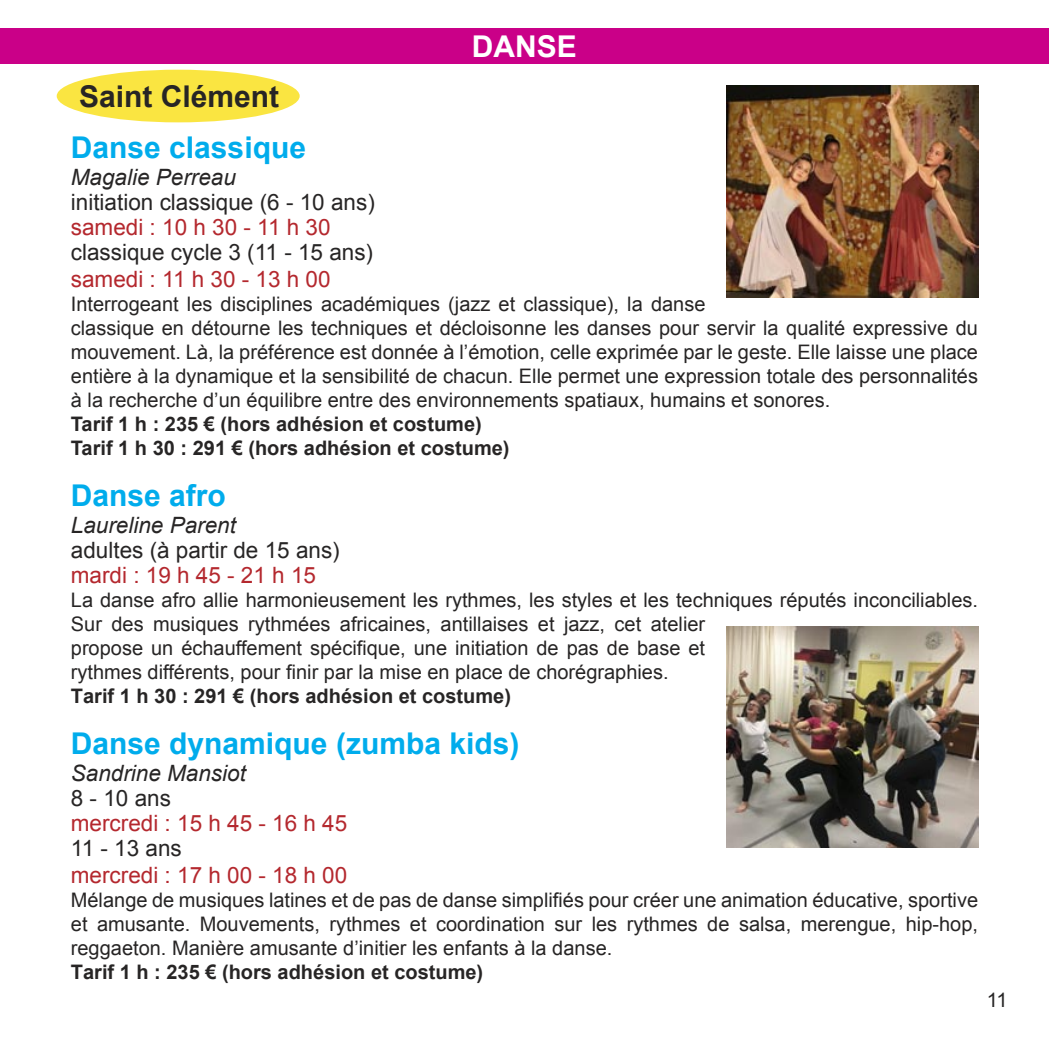
<style>
.page{position:relative;width:1049px;height:1049px;background:#fff}
.page>*{position:absolute;margin:0;border:0;box-sizing:border-box;transform-origin:0 0}
.t1{font:700 30px "Arial";color:#00acec}
.t2{font:700 30px "Arial";color:#272525}
.t3{font:700 30px "Arial";color:#fff}
.t4{font:22.5px "Arial";color:#b4282e}
.t5{font:22.5px "Arial";color:#272525}
.t6{font:italic 22.5px "Arial";color:#272525}
.t7{font:20px/24px "Arial";color:#272525}
.t8{font:700 20px/24px "Arial";color:#272525}
</style>
<div class="page">
<div style="left:0;top:28px;width:1049px;height:36px;background:#ca0088"></div>
<div style="left:57px;top:70px;width:243px;height:52px;background:#fae541;border-radius:50%"></div>
<img style="left:726px;top:626px;width:252px;height:221px">
<img style="left:727px;top:85px;width:251px;height:213px">
<h1 class="t3" style="left:472px;top:30px;width:107px">DANSE</h1>
<h1 class="t2" style="left:79px;top:79px;width:202px">Saint Clément</h1>
<h1 class="t1" style="left:71px;top:130px;width:237px">Danse classique</h1>
<p class="t6" style="left:71px;top:164px;width:167px">Magalie Perreau</p>
<p class="t5" style="left:71px;top:189px;width:305px">initiation classique (6 - 10 ans)</p>
<p class="t4" style="left:71px;top:214px;width:261px">samedi : 10 h 30 - 11 h 30</p>
<p class="t5" style="left:71px;top:239px;width:304px">classique cycle 3 (11 - 15 ans)</p>
<p class="t4" style="left:71px;top:266px;width:261px">samedi : 11 h 30 - 13 h 00</p>
<p class="t7" style="left:71px;top:292px;width:909px">Interrogeant les disciplines académiques (jazz et classique), la danse<br>classique en détourne les techniques et décloisonne les danses pour servir la qualité expressive du mouvement. Là, la préférence est donnée à l’émotion, celle exprimée par le geste. Elle laisse une place entière à la dynamique et la sensibilité de chacun. Elle permet une expression totale des personnalités à la recherche d’un équilibre entre des environnements spatiaux, humains et sonores.</p>
<p class="t8" style="left:71px;top:412px;width:440px">Tarif 1 h : 235 € (hors adhésion et costume)<br>Tarif 1 h 30 : 291 € (hors adhésion et costume)</p>
<h1 class="t1" style="left:71px;top:478px;width:157px">Danse afro</h1>
<p class="t6" style="left:71px;top:512px;width:167px">Laureline Parent</p>
<p class="t5" style="left:71px;top:537px;width:270px">adultes (à partir de 15 ans)</p>
<p class="t4" style="left:71px;top:562px;width:247px">mardi : 19 h 45 - 21 h 15</p>
<p class="t7" style="left:71px;top:588px;width:909px">La danse afro allie harmonieusement les rythmes, les styles et les techniques réputés inconciliables.<br>Sur des musiques rythmées africaines, antillaises et jazz, cet atelier<br>propose un échauffement spécifique, une initiation de pas de base et<br>rythmes différents, pour finir par la mise en place de chorégraphies.</p>
<p class="t8" style="left:71px;top:684px;width:442px">Tarif 1 h 30 : 291 € (hors adhésion et costume)</p>
<h1 class="t1" style="left:71px;top:726px;width:450px">Danse dynamique (zumba kids)</h1>
<p class="t6" style="left:71px;top:760px;width:177px">Sandrine Mansiot</p>
<p class="t5" style="left:71px;top:785px;width:102px">8 - 10 ans</p>
<p class="t4" style="left:71px;top:810px;width:278px">mercredi : 15 h 45 - 16 h 45</p>
<p class="t5" style="left:71px;top:835px;width:112px">11 - 13 ans</p>
<p class="t4" style="left:71px;top:862px;width:278px">mercredi : 17 h 00 - 18 h 00</p>
<p class="t7" style="left:71px;top:888px;width:909px;text-align:justify">Mélange de musiques latines et de pas de danse simplifiés pour créer une animation éducative, sportive et amusante. Mouvements, rythmes et coordination sur les rythmes de salsa, merengue, hip-hop, reggaeton. Manière amusante d’initier les enfants à la danse.</p>
<p class="t8" style="left:71px;top:960px;width:414px">Tarif 1 h : 235 € (hors adhésion et costume)</p>
<p class="t7" style="left:987px;top:988px;width:22px">11</p>
</div>
